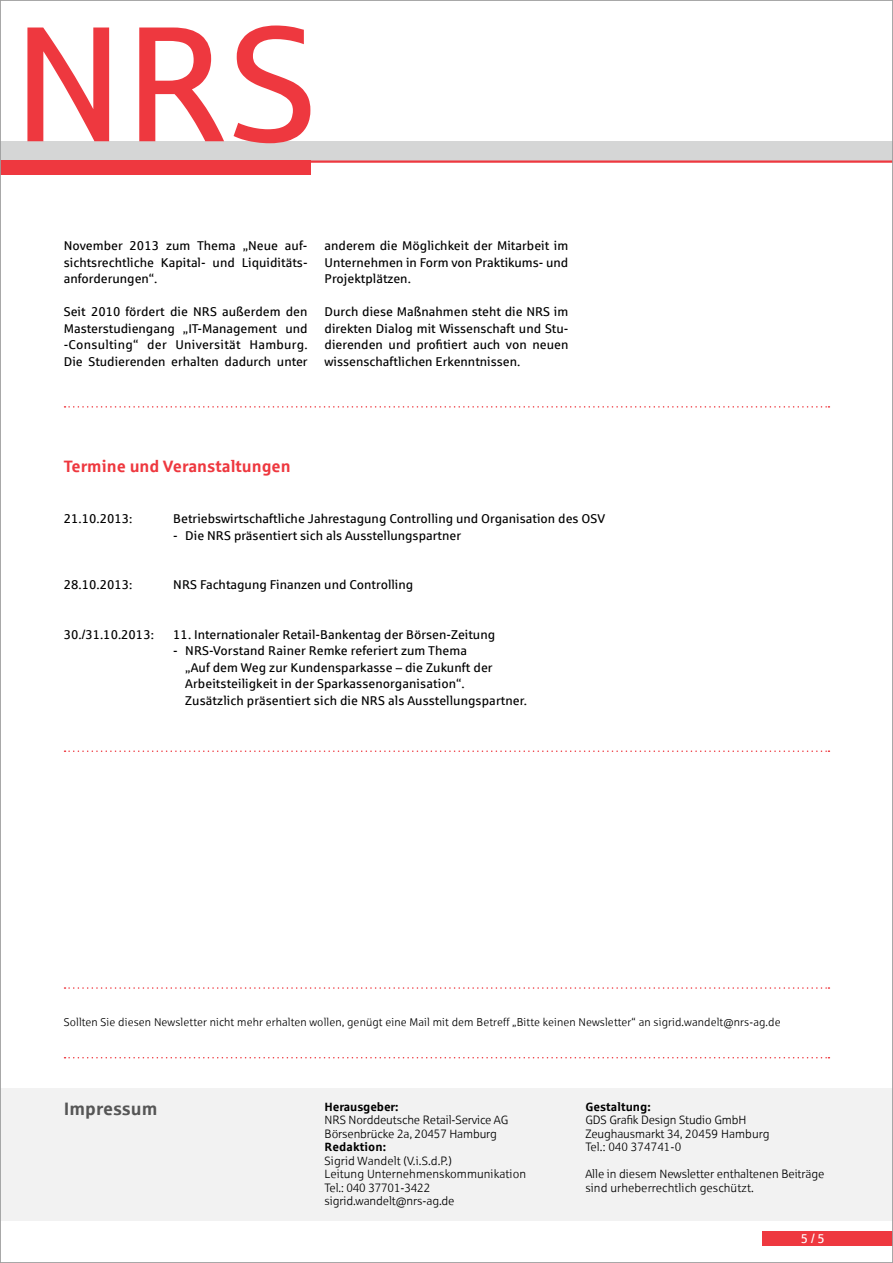
<style>
.page{position:relative;width:893px;height:1263px;background:#fff}
.page>*{position:absolute;margin:0;border:0;box-sizing:border-box;transform-origin:0 0}
.t1{font:700 18px "Sparkasse Rg";color:#565656}
.t2{font:700 16.5px "Sparkasse Rg";color:#ee383f}
.t3{font:12.75px/16.5px "Sparkasse Rg";color:#000;text-align:justify}
.t4{font:12.75px "Sparkasse Rg";color:#fff}
.t5{font:12px/13.5px "Sparkasse Lt";letter-spacing:-.01em;color:#000}
.t6{font:700 12px "Sparkasse Rg";letter-spacing:.005em;color:#000}
.t7{font:11.25px "Sparkasse Lt";letter-spacing:.01em;color:#000}
</style>
<div class="page">
<div style="left:763px;top:1231px;width:130px;height:15px;background:#ee383f"></div>
<div style="left:0;top:141px;width:893px;height:21px;background:#d5d6d6"></div>
<svg style="left:27px;top:28px;width:82px;height:113px"></svg>
<svg style="left:139px;top:28px;width:85px;height:113px"></svg>
<svg style="left:234px;top:26px;width:76px;height:117px"></svg>
<hr style="left:168px;top:160px;width:725px;height:3px;background:#ee383f">
<div style="left:0;top:160px;width:310px;height:15px;background:#ee383f"></div>
<div style="left:0;top:1088px;width:893px;height:132px;background:#f2f2f2"></div>
<svg style="left:65px;top:1057px;width:764px;height:1px"></svg>
<svg style="left:65px;top:987px;width:764px;height:2px"></svg>
<svg style="left:65px;top:406px;width:764px;height:2px"></svg>
<svg style="left:65px;top:750px;width:764px;height:2px"></svg>
<p class="t3" style="left:64px;top:237px;width:245px">November 2013 zum Thema „Neue auf&shy;sichtsrechtliche Kapital- und Liquiditäts&shy;anforderungen“.</p>
<p class="t3" style="left:64px;top:303px;width:245px">Seit 2010 fördert die NRS außerdem den Masterstudiengang „IT-Management und -Consulting“ der Universität Hamburg.<br>Die Studierenden erhalten dadurch unter</p>
<p class="t3" style="left:325px;top:237px;width:245px">anderem die Möglichkeit der Mitarbeit im Unternehmen in Form von Praktikums- und Projektplätzen.</p>
<p class="t3" style="left:325px;top:303px;width:245px">Durch diese Maßnahmen steht die NRS im direkten Dialog mit Wissenschaft und Stu&shy;dierenden und profitiert auch von neuen wissenschaftlichen Erkenntnissen.</p>
<p class="t2" style="left:64px;top:455px;width:228px">Termine und Veranstaltungen</p>
<p class="t3" style="left:64px;top:510px;width:70px">21.10.2013:</p>
<p class="t3" style="left:173px;top:510px;width:433px">Betriebswirtschaftliche Jahrestagung Controlling und Organisation des OSV</p>
<p class="t3" style="left:173px;top:527px;width:289px">- Die NRS präsentiert sich als Ausstellungspartner</p>
<p class="t3" style="left:64px;top:576px;width:70px">28.10.2013:</p>
<p class="t3" style="left:173px;top:576px;width:241px">NRS Fachtagung Finanzen und Controlling</p>
<p class="t3" style="left:64px;top:626px;width:92px">30./31.10.2013:</p>
<p class="t3" style="left:173px;top:626px;width:323px">11. Internationaler Retail-Bankentag der Börsen-Zeitung</p>
<p class="t3" style="left:185px;top:642px;width:343px;text-align:left;text-indent:-12px">- NRS-Vorstand Rainer Remke referiert zum Thema<br>„Auf dem Weg zur Kundensparkasse – die Zukunft der Arbeitsteiligkeit in der Sparkassenorganisation“.<br>Zusätzlich präsentiert sich die NRS als Ausstellungspartner.</p>
<p class="t7" style="left:64px;top:1015px;width:718px">Sollten Sie diesen Newsletter nicht mehr erhalten wollen, genügt eine Mail mit dem Betreff „Bitte keinen Newsletter“ an sigrid.wandelt@nrs-ag.de</p>
<h1 class="t1" style="left:64px;top:1097px;width:95px">Impressum</h1>
<p class="t6" style="left:325px;top:1099px;width:76px">Herausgeber:</p>
<p class="t5" style="left:325px;top:1113px;width:185px">NRS Norddeutsche Retail-Service AG<br>Börsenbrücke 2a, 20457 Hamburg</p>
<p class="t6" style="left:325px;top:1139px;width:63px">Redaktion:</p>
<p class="t5" style="left:325px;top:1153px;width:203px">Sigrid Wandelt (V.i.S.d.P.)<br>Leitung Unternehmenskommunikation<br>Tel.: 040 37701-3422 sigrid.wandelt@nrs-ag.de</p>
<p class="t6" style="left:585px;top:1099px;width:67px">Gestaltung:</p>
<p class="t5" style="left:585px;top:1113px;width:186px">GDS Grafik Design Studio GmbH<br>Zeughausmarkt 34, 20459 Hamburg<br>Tel.: 040 374741-0</p>
<p class="t5" style="left:585px;top:1167px;width:241px">Alle in diesem Newsletter enthaltenen Beiträge sind urheberrechtlich geschützt.</p>
<p class="t4" style="left:801px;top:1231px;width:26px">5 / 5</p>
</div>
